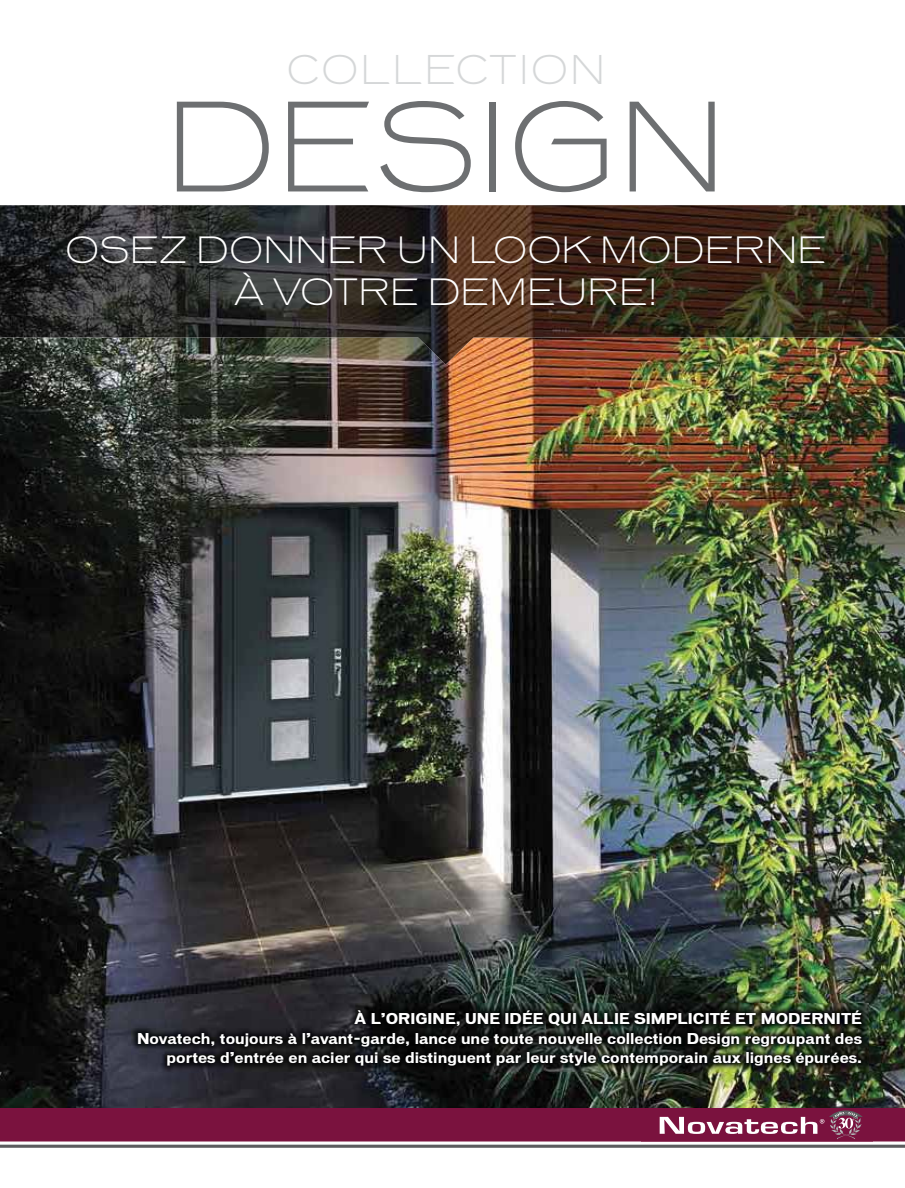
<style>
.page{position:relative;width:905px;height:1188px;background:#fff}
.page>*{position:absolute;margin:0;border:0;box-sizing:border-box;transform-origin:0 0}
.t1{font:300 expanded 116.7px "Vonnes";color:#6d6f71}
.t2{font:300 expanded 37.65px "Vonnes";letter-spacing:.05em;color:#d5d7d8}
.t3{font:300 expanded 34.5px/42px "Vonnes";color:#fff;text-align:center}
.t4{font:700 14.25px/19.5px "Vonnes";color:#fff;text-align:right}
</style>
<div class="page">
<img style="left:0;top:365px;width:904px;height:744px">
<img style="left:131px;top:1003px;width:737px;height:70px">
<img style="left:0;top:205px;width:904px;height:160px">
<hr style="left:0;top:1145px;width:904px;height:2px;background:#5b5c5e">
<div style="left:0;top:1109px;width:904px;height:32px;background:#7a123e"></div>
<h2 class="t2" style="left:286px;top:55px;width:320px">COLLECTION</h2>
<h1 class="t1" style="left:165px;top:102px;width:562px">DESIGN</h1>
<h3 class="t3" style="left:65px;top:232px;width:763px">OSEZ DONNER UN LOOK MODERNE<br>À VOTRE DEMEURE!</h3>
<p class="t4" style="left:137px;top:1010px;width:726px">À L’ORIGINE, UNE IDÉE QUI ALLIE SIMPLICITÉ ET MODERNITÉ<br>Novatech, toujours à l’avant-garde, lance une toute nouvelle collection Design regroupant des portes d’entrée en acier qui se distinguent par leur style contemporain aux lignes épurées.</p>
</div>
